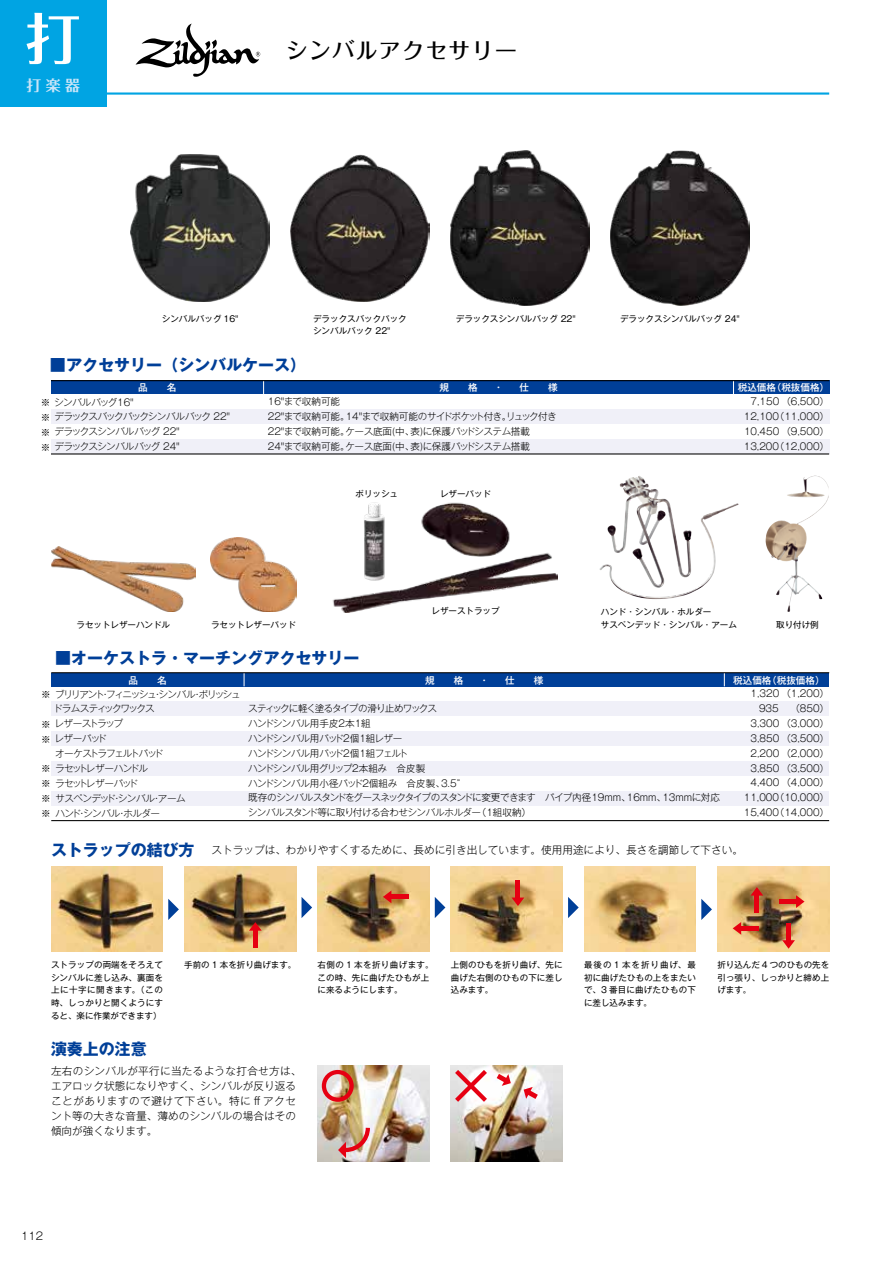
<style>
.page{position:relative;width:893px;height:1263px;background:#fff}
.page>*{position:absolute;margin:0;border:0;box-sizing:border-box;transform-origin:0 0}
.t1{font:700 55.35px "Folk Pro";color:#fff}
.t2{font:500 22.35px "Folk Pro";letter-spacing:.04em;color:#000}
.t3{font:700 16.05px "Gothic MB101 Pr 6 N";color:#003f98}
.t4{font:700 15.9px "Gothic MB101 Pr 6 N";color:#003f98}
.t5{font:700 14.85px "Folk Pro";color:#c9e5f8}
.t6{font:300 10.65px/14.9px "Gothic MB101 Pr 6 N";color:#000}
.t7{font:300 9.6px/14.9px "Gothic MB101 Pr 6 N";letter-spacing:-.045em;color:#000}
.t8{font:300 9.6px/14.9px "Gothic MB101 Pr 6 N";color:#000;text-align:right}
.t9{font:300 9.6px/14.9px "Gothic MB101 Pr 6 N";letter-spacing:-.065em;color:#000}
.t10{font:500 9.6px "Gothic MB101 Pr 6 N";color:#fff}
.t11{font:300 9.6px "Gothic MB101 Pr 6 N";letter-spacing:-.125em;color:#000}
.t12{font:300 9.6px "Gothic MB101 Pr 6 N";letter-spacing:-.115em;color:#000}
.t13{font:300 9.6px "Gothic MB101 Pr 6 N";letter-spacing:-.12em;color:#000}
.t14{font:300 9.6px "Gothic MB101 Pr 6 N";letter-spacing:-.075em;color:#000}
.t15{font:300 9.6px "Gothic MB101 Pr 6 N";letter-spacing:-.11em;color:#000}
.t16{font:300 9.6px "Gothic MB101 Pr 6 N";letter-spacing:-.14em;color:#000}
.t17{font:8.55px/12.8px "Gothic MB101 Pr 6 N";color:#000;text-align:justify}
</style>
<div class="page">
<hr style="left:106px;top:92px;width:723px;height:3px;background:#00a4e3">
<div style="left:0;top:0;width:106px;height:106px;background:#00a4e3"></div>
<img style="left:131px;top:154px;width:139px;height:148px">
<img style="left:291px;top:154px;width:138px;height:148px">
<img style="left:451px;top:150px;width:138px;height:156px">
<img style="left:611px;top:150px;width:138px;height:156px">
<img style="left:332px;top:502px;width:225px;height:111px">
<img style="left:607px;top:476px;width:35px;height:77px">
<img style="left:766px;top:476px;width:62px;height:86px">
<img style="left:51px;top:867px;width:112px;height:85px">
<img style="left:184px;top:867px;width:112px;height:85px">
<img style="left:318px;top:867px;width:111px;height:85px">
<img style="left:451px;top:867px;width:112px;height:85px">
<img style="left:584px;top:867px;width:112px;height:85px">
<img style="left:717px;top:867px;width:112px;height:85px">
<svg style="left:168px;top:899px;width:11px;height:21px"></svg>
<svg style="left:302px;top:897px;width:10px;height:21px"></svg>
<svg style="left:435px;top:897px;width:10px;height:21px"></svg>
<svg style="left:568px;top:897px;width:11px;height:21px"></svg>
<svg style="left:701px;top:899px;width:11px;height:21px"></svg>
<img style="left:318px;top:1066px;width:111px;height:95px">
<img style="left:451px;top:1066px;width:112px;height:95px">
<svg style="left:249px;top:922px;width:13px;height:9px"></svg>
<hr style="left:253px;top:931px;width:4px;height:17px;background:#e60012">
<svg style="left:750px;top:887px;width:13px;height:8px"></svg>
<hr style="left:755px;top:895px;width:4px;height:17px;background:#e60012">
<svg style="left:796px;top:895px;width:8px;height:13px"></svg>
<div style="left:779px;top:899px;width:17px;height:5px;background:#e60012"></div>
<svg style="left:782px;top:940px;width:13px;height:9px"></svg>
<div style="left:786px;top:923px;width:5px;height:17px;background:#e60012"></div>
<svg style="left:733px;top:922px;width:8px;height:13px"></svg>
<hr style="left:741px;top:926px;width:17px;height:4px;background:#e60012">
<svg style="left:512px;top:897px;width:12px;height:9px"></svg>
<hr style="left:516px;top:880px;width:4px;height:17px;background:#e60012">
<svg style="left:383px;top:890px;width:8px;height:13px"></svg>
<hr style="left:391px;top:895px;width:17px;height:4px;background:#e60012">
<svg style="left:497px;top:1074px;width:14px;height:12px"></svg>
<svg style="left:524px;top:1087px;width:14px;height:12px"></svg>
<div style="left:322px;top:1070px;width:32px;height:32px;border:4px solid #e60012;border-radius:50%"></div>
<svg style="left:451px;top:1065px;width:40px;height:41px"></svg>
<svg style="left:338px;top:1123px;width:34px;height:35px"></svg>
<img style="left:211px;top:537px;width:85px;height:75px">
<img style="left:51px;top:546px;width:145px;height:66px">
<div style="left:51px;top:409px;width:778px;height:15px;background:#f0f0f8"></div>
<div style="left:51px;top:439px;width:778px;height:15px;background:#f0f0f8"></div>
<div style="left:51px;top:381px;width:778px;height:13px;background:#003f98"></div>
<svg style="left:263px;top:381px;width:1px;height:13px"></svg>
<svg style="left:733px;top:381px;width:1px;height:13px"></svg>
<hr style="left:51px;top:380px;width:778px;height:1px;background:#000">
<hr style="left:51px;top:453px;width:778px;height:1px;background:#000">
<div style="left:51px;top:701px;width:778px;height:15px;background:#f0f0f8"></div>
<div style="left:51px;top:731px;width:778px;height:15px;background:#f0f0f8"></div>
<div style="left:51px;top:761px;width:778px;height:15px;background:#f0f0f8"></div>
<div style="left:51px;top:791px;width:778px;height:15px;background:#f0f0f8"></div>
<div style="left:51px;top:673px;width:778px;height:13px;background:#003f98"></div>
<svg style="left:244px;top:673px;width:1px;height:13px"></svg>
<svg style="left:724px;top:673px;width:1px;height:13px"></svg>
<hr style="left:51px;top:672px;width:778px;height:1px;background:#000">
<hr style="left:51px;top:820px;width:778px;height:1px;background:#000">
<svg style="left:136px;top:24px;width:124px;height:53px"></svg>
<h1 class="t1" style="left:26px;top:-9px;width:57px">打</h1>
<h3 class="t5" style="left:26px;top:72px;width:55px">打楽器</h3>
<h2 class="t2" style="left:286px;top:31px;width:233px">シンバルアクセサリー</h2>
<p class="t17" style="left:162px;top:311px;width:78px">シンバルバッグ 16"</p>
<p class="t17" style="left:313px;top:311px;width:95px">デラックスバックパックシンバルバック 22"</p>
<p class="t17" style="left:456px;top:311px;width:121px">デラックスシンバルバッグ 22"</p>
<p class="t17" style="left:620px;top:311px;width:121px">デラックスシンバルバッグ 24"</p>
<h3 class="t3" style="left:50px;top:351px;width:258px">■アクセサリー（シンバルケース）</h3>
<p class="t10" style="left:138px;top:380px;width:40px">品　　名</p>
<p class="t10" style="left:439px;top:380px;width:120px">規　　格　　・　　仕　　様</p>
<p class="t10" style="left:738px;top:380px;width:93px">税込価格（税抜価格）</p>
<p class="t9" style="left:41px;top:394px;width:191px">※ シンバルバッグ16"<br>※ デラックスバックパックシンバルバック 22" ※ デラックスシンバルバッグ 22"<br>※ デラックスシンバルバッグ 24"</p>
<p class="t7" style="left:268px;top:393px;width:290px">16"まで収納可能<br>22"まで収納可能。14"まで収納可能のサイドポケット付き。リュック付き<br>22"まで収納可能。ケース底面(中、表)に保護パッドシステム搭載<br>24"まで収納可能。ケース底面(中、表)に保護パッドシステム搭載</p>
<p class="t7" style="left:744px;top:393px;width:87px;text-align:justify;text-indent:7px">7,150 （6,500）12,100（11,000）10,450 （9,500）13,200（12,000）</p>
<p class="t17" style="left:77px;top:618px;width:95px">ラセットレザーハンドル</p>
<p class="t17" style="left:211px;top:618px;width:87px">ラセットレザーパッド</p>
<p class="t17" style="left:356px;top:487px;width:44px">ポリッシュ</p>
<p class="t17" style="left:440px;top:487px;width:53px">レザーパッド</p>
<p class="t17" style="left:432px;top:604px;width:70px">レザーストラップ</p>
<p class="t17" style="left:601px;top:605px;width:138px">ハンド・シンバル・ホルダー<br>サスペンデッド・シンバル・アーム</p>
<p class="t17" style="left:776px;top:618px;width:44px">取り付け例</p>
<h3 class="t3" style="left:55px;top:645px;width:306px">■オーケストラ・マーチングアクセサリー</h3>
<p class="t10" style="left:129px;top:672px;width:40px">品　　名</p>
<p class="t10" style="left:733px;top:672px;width:93px">税込価格（税抜価格）</p>
<p class="t11" style="left:55px;top:686px;width:187px">ブリリアント・フィニッシュ・シンバル・ポリッシュ</p>
<p class="t13" style="left:53px;top:701px;width:103px">ドラムスティックワックス</p>
<p class="t16" style="left:41px;top:716px;width:83px">※ レザーストラップ</p>
<p class="t7" style="left:41px;top:730px;width:67px">※ レザーパッド</p>
<p class="t12" style="left:55px;top:745px;width:110px">オーケストラフェルトパッド</p>
<p class="t14" style="left:55px;top:760px;width:95px">ラセットレザーハンドル</p>
<p class="t15" style="left:55px;top:775px;width:85px">ラセットレザーパッド</p>
<p class="t7" style="left:55px;top:790px;width:132px">サスペンデッド・シンバル・アーム</p>
<p class="t7" style="left:56px;top:805px;width:106px">ハンド・シンバル・ホルダー</p>
<p class="t8" style="left:744px;top:685px;width:87px">1,320 （1,200）<br>935 （850）<br>3,300 （3,000）<br>3,850 （3,500）<br>2,200 （2,000）<br>3,850 （3,500）<br>4,400 （4,000）<br>11,000（10,000）<br>15,400（14,000）</p>
<p class="t7" style="left:41px;top:686px;width:11px">※</p>
<p class="t7" style="left:248px;top:700px;width:474px">スティックに軽く塗るタイプの滑り止めワックス<br>ハンドシンバル用手皮2本1組<br>ハンドシンバル用パッド2個1組レザー<br>ハンドシンバル用パッド2個1組フェルト<br>ハンドシンバル用グリップ2本組み　合皮製<br>ハンドシンバル用小径パッド2個組み　合皮製、3.5”<br>既存のシンバルスタンドをグースネックタイプのスタンドに変更できます　パイプ内径19mm、16mm、13mmに対応シンバルスタンド等に取り付ける合わせシンバルホルダー（1組収納）</p>
<p class="t7" style="left:41px;top:760px;width:11px;text-align:justify">※ ※ ※ ※</p>
<h3 class="t4" style="left:51px;top:837px;width:145px">ストラップの結び方</h3>
<p class="t6" style="left:212px;top:842px;width:533px">ストラップは、わかりやすくするために、長めに引き出しています。使用用途により、長さを調節して下さい。</p>
<p class="t17" style="left:51px;top:958px;width:113px">ストラップの両端をそろえてシンバルに差し込み、裏面を上に十字に開きます。（この時、しっかりと開くようにすると、楽に作業ができます）</p>
<p class="t17" style="left:184px;top:958px;width:114px">手前の 1 本を折り曲げます。</p>
<p class="t17" style="left:318px;top:958px;width:118px;text-align:left">右側の 1 本を折り曲げます。この時、先に曲げたひもが上に来るようにします。</p>
<p class="t17" style="left:717px;top:958px;width:113px">折り込んだ 4 つのひもの先を引っ張り、しっかりと締め上げます。</p>
<p class="t17" style="left:451px;top:958px;width:113px">上側のひもを折り曲げ、先に曲げた右側のひもの下に差し込みます。</p>
<p class="t17" style="left:584px;top:958px;width:113px">最後の 1 本を折り曲げ、最初に曲げたひもの上をまたいで、3 番目に曲げたひもの下に差し込みます。</p>
<h3 class="t4" style="left:51px;top:1036px;width:97px">演奏上の注意</h3>
<p class="t6" style="left:51px;top:1063px;width:252px">左右のシンバルが平行に当たるような打合せ方は、エアロック状態になりやすく、シンバルが反り返ることがありますので避けて下さい。特に ff アクセント等の大きな音量、薄めのシンバルの場合はその傾向が強くなります。</p>
<p class="t6" style="left:21px;top:1228px;width:23px">112</p>
</div>
